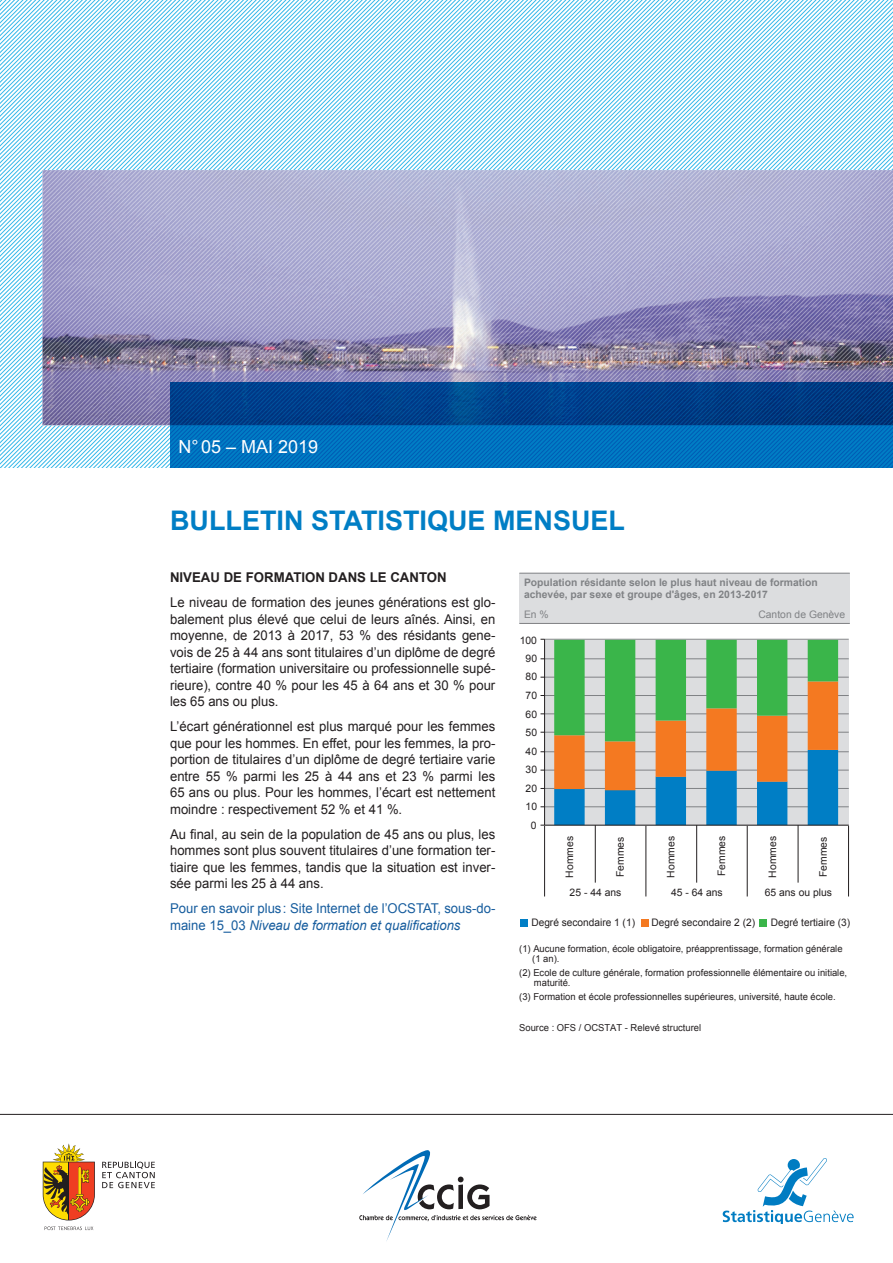
<style>
.page{position:relative;width:893px;height:1263px;background:#fff}
.page>*{position:absolute;margin:0;border:0;box-sizing:border-box;transform-origin:0 0}
.t1{font:700 27px "Arial";color:#007ec5}
.t2{font:18px "Arial";color:#fff}
.t3{font:13.5px/16.5px "Arial";color:#231f20;text-align:justify}
.t4{font:13.5px/16.5px "Arial";color:#175d9e}
.t5{font:700 13.5px "Arial";color:#231f20}
.t6{font:10.35px "Arial";color:#231f20}
.t7{font:700 10.35px/11.9px "Arial";color:#808285}
.t8{font:10.35px "Arial";color:#808285}
.t9{font:9.6px/10.4px "Arial";color:#231f20}
.s1{font-style:italic}
</style>
<div class="page">
<hr style="left:0;top:1114px;width:893px;height:1px;background:#231f20">
<svg style="left:0;top:0;width:123px;height:468px"></svg>
<svg style="left:123px;top:0;width:770px;height:468px"></svg>
<svg style="left:43px;top:170px;width:174px;height:255px;background:#9a96bf"></svg>
<svg style="left:217px;top:170px;width:676px;height:213px;background:#a4a1c6"></svg>
<svg style="left:723px;top:1158px;width:131px;height:65px"></svg>
<svg style="left:45px;top:1226px;width:48px;height:4px"></svg>
<svg style="left:43px;top:1143px;width:52px;height:77px"></svg>
<hr style="left:69px;top:1162px;width:1px;height:58px;background:#231f20">
<svg style="left:102px;top:1162px;width:53px;height:26px"></svg>
<svg style="left:170px;top:383px;width:723px;height:85px;background:#0058a3"></svg>
<svg style="left:359px;top:1150px;width:178px;height:91px"></svg>
<div style="left:519px;top:573px;width:331px;height:50px;background:#dcdddf"></div>
<hr style="left:519px;top:573px;width:331px;height:1px;background:#808285">
<hr style="left:519px;top:623px;width:331px;height:1px;background:#808285">
<svg style="left:545px;top:640px;width:303px;height:185px;background:#d8d9db"></svg>
<hr style="left:545px;top:639px;width:304px;height:1px;background:#808285">
<hr style="left:545px;top:658px;width:304px;height:1px;background:#808285">
<hr style="left:545px;top:677px;width:304px;height:1px;background:#808285">
<hr style="left:545px;top:695px;width:304px;height:1px;background:#808285">
<hr style="left:545px;top:714px;width:304px;height:1px;background:#808285">
<hr style="left:545px;top:732px;width:304px;height:1px;background:#808285">
<hr style="left:545px;top:751px;width:304px;height:1px;background:#808285">
<hr style="left:545px;top:770px;width:304px;height:1px;background:#808285">
<hr style="left:545px;top:788px;width:304px;height:1px;background:#808285">
<hr style="left:545px;top:806px;width:304px;height:1px;background:#808285">
<svg style="left:554px;top:640px;width:284px;height:185px;background:#8eab89"></svg>
<hr style="left:544px;top:639px;width:1px;height:186px;background:#231f20">
<hr style="left:545px;top:825px;width:304px;height:1px;background:#231f20">
<hr style="left:798px;top:825px;width:1px;height:58px;background:#231f20">
<hr style="left:696px;top:825px;width:1px;height:58px;background:#231f20">
<hr style="left:595px;top:825px;width:1px;height:58px;background:#231f20">
<hr style="left:848px;top:826px;width:1px;height:70px;background:#231f20">
<hr style="left:747px;top:826px;width:1px;height:70px;background:#231f20">
<hr style="left:646px;top:826px;width:1px;height:70px;background:#231f20">
<hr style="left:544px;top:826px;width:1px;height:70px;background:#231f20">
<div style="left:760px;top:919px;width:7px;height:7px;background:#3ab54a"></div>
<div style="left:641px;top:919px;width:8px;height:7px;background:#f47921"></div>
<div style="left:520px;top:919px;width:8px;height:7px;background:#007ec5"></div>
<h2 class="t2" style="left:179px;top:435px;width:141px">N° 05 – MAI 2019</h2>
<h1 class="t1" style="left:170px;top:502px;width:457px">BULLETIN STATISTIQUE MENSUEL</h1>
<p class="t5" style="left:170px;top:569px;width:278px">NIVEAU DE FORMATION DANS LE CANTON</p>
<p class="t3" style="left:170px;top:594px;width:327px">Le niveau de formation des jeunes générations est glo&shy;balement plus élevé que celui de leurs aînés. Ainsi, en moyenne, de 2013 à 2017, 53 % des résidants gene&shy;vois de 25 à 44 ans sont titulaires d’un diplôme de degré tertiaire (formation universitaire ou professionnelle supé&shy;rieure), contre 40 % pour les 45 à 64 ans et 30 % pour les 65 ans ou plus.</p>
<p class="t3" style="left:170px;top:718px;width:327px">L’écart générationnel est plus marqué pour les femmes que pour les hommes. En effet, pour les femmes, la pro&shy;portion de titulaires d’un diplôme de degré tertiaire varie entre 55 % parmi les 25 à 44 ans et 23 % parmi les 65 ans ou plus. Pour les hommes, l’écart est nettement moindre : respectivement 52 % et 41 %.</p>
<p class="t3" style="left:170px;top:826px;width:327px">Au final, au sein de la population de 45 ans ou plus, les hommes sont plus souvent titulaires d’une formation ter&shy;tiaire que les femmes, tandis que la situation est inver&shy;sée parmi les 25 à 44 ans.</p>
<p class="t4" style="left:170px;top:900px;width:327px">Pour en savoir plus: Site Internet de l’OCSTAT, sous-do&shy;maine 15_03 <span class="s1">Niveau de formation et qualifications</span></p>
<p class="t7" style="left:524px;top:577px;width:295px">Population résidante selon le plus haut niveau de formation achevée, par sexe et groupe d'âges, en 2013-2017</p>
<p class="t8" style="left:524px;top:608px;width:26px">En %</p>
<p class="t8" style="left:758px;top:608px;width:88px">Canton de Genève</p>
<p class="t6" style="left:520px;top:634px;width:19px">100</p>
<p class="t6" style="left:526px;top:651px;width:13px">90</p>
<p class="t6" style="left:526px;top:670px;width:13px">80</p>
<p class="t6" style="left:526px;top:689px;width:13px">70</p>
<p class="t6" style="left:526px;top:707px;width:13px">60</p>
<p class="t6" style="left:526px;top:726px;width:13px">50</p>
<p class="t6" style="left:526px;top:744px;width:13px">40</p>
<p class="t6" style="left:526px;top:763px;width:13px">30</p>
<p class="t6" style="left:526px;top:781px;width:13px">20</p>
<p class="t6" style="left:526px;top:800px;width:13px">10</p>
<p class="t6" style="left:531px;top:819px;width:7px">0</p>
<p class="t6" style="left:563px;top:877px;width:43px;rotate:-90deg">Hommes</p>
<p class="t6" style="left:613px;top:877px;width:42px;rotate:-90deg">Femmes</p>
<p class="t6" style="left:664px;top:877px;width:43px;rotate:-90deg">Hommes</p>
<p class="t6" style="left:715px;top:876px;width:42px;rotate:-90deg">Femmes</p>
<p class="t6" style="left:766px;top:877px;width:43px;rotate:-90deg">Hommes</p>
<p class="t6" style="left:816px;top:877px;width:42px;rotate:-90deg">Femmes</p>
<p class="t6" style="left:570px;top:885px;width:53px">25 - 44 ans</p>
<p class="t6" style="left:671px;top:885px;width:53px">45 - 64 ans</p>
<p class="t6" style="left:765px;top:885px;width:69px">65 ans ou plus</p>
<p class="t6" style="left:531px;top:916px;width:105px">Degré secondaire 1 (1)</p>
<p class="t6" style="left:651px;top:916px;width:105px">Degré secondaire 2 (2)</p>
<p class="t6" style="left:771px;top:916px;width:81px">Degré tertiaire (3)</p>
<p class="t9" style="left:532px;top:943px;width:312px;text-indent:-13px">(1) Aucune formation, école obligatoire, préapprentissage, formation générale (1 an).</p>
<p class="t9" style="left:519px;top:991px;width:318px">(3) Formation et école professionnelles supérieures, université, haute école.</p>
<p class="t9" style="left:519px;top:1022px;width:184px">Source : OFS / OCSTAT - Relevé structurel</p>
<p class="t9" style="left:534px;top:967px;width:315px;text-indent:-15px">(2) Ecole de culture générale, formation professionnelle élémentaire ou initiale, maturité.</p>
</div>
